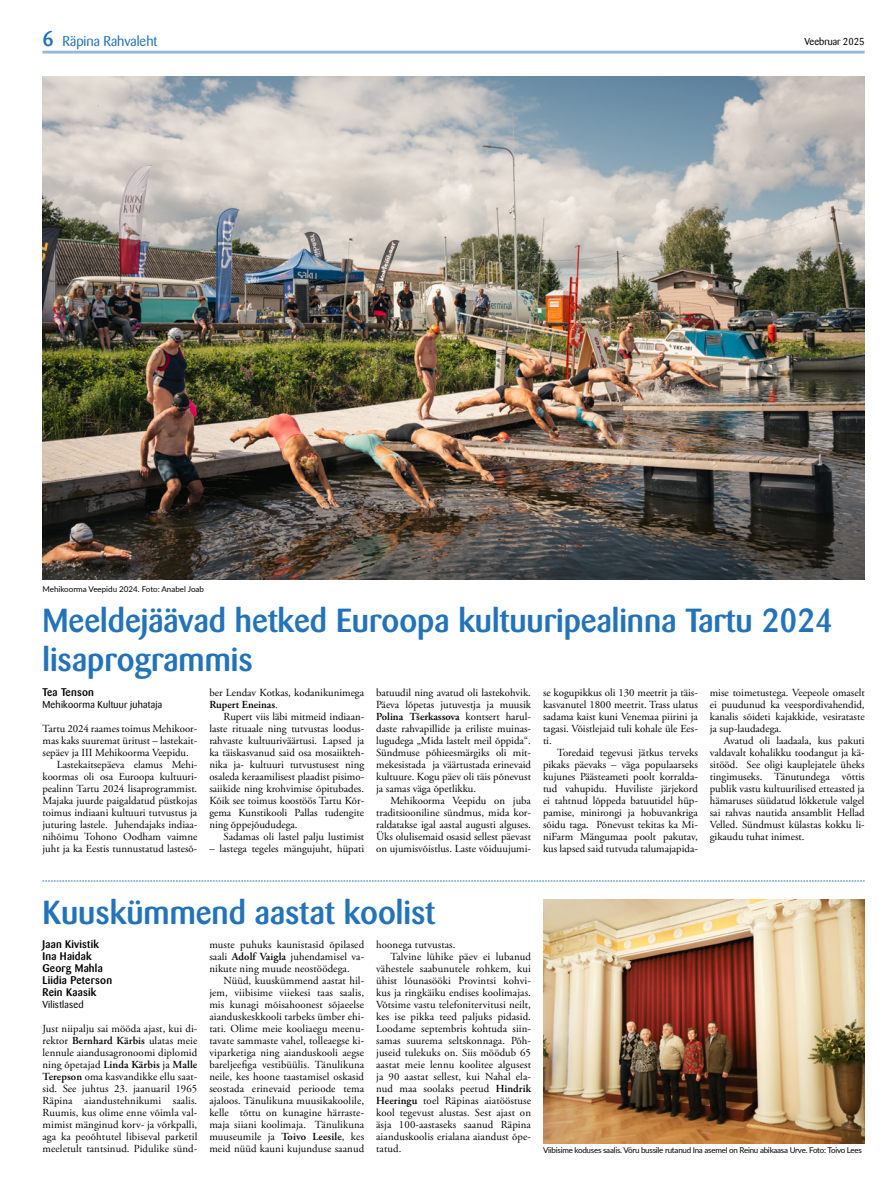
<style>
.page{position:relative;width:893px;height:1191px;background:#fff}
.page>*{position:absolute;margin:0;border:0;box-sizing:border-box;transform-origin:0 0}
.t1{font:500 33px/39.6px "Barmeno";color:#2273b9}
.t2{font:14px "Barmeno";color:#2273b9}
.t3{font:500 11px/12px "Barmeno";letter-spacing:.02em;color:#000}
.t4{font:10.8px/12px "Adobe Garamond Pro";color:#000;text-align:justify}
.t5{font:10px "Barmeno";letter-spacing:.02em;color:#000}
.t6{font:10px "Barmeno";color:#000}
.t7{font:8px "Lato";letter-spacing:-.03em;color:#000}
.t8{font:8px "Lato";color:#000}
.s1{font-weight:500;font-size:21px}
.s2{font-weight:600}
</style>
<div class="page">
<hr style="left:43px;top:51px;width:822px;height:3px;background:#2273b9">
<img style="left:43px;top:77px;width:822px;height:503px">
<img style="left:543px;top:899px;width:322px;height:244px">
<svg style="left:43px;top:880px;width:822px;height:1px"></svg>
<p class="t2" style="left:43px;top:33px;width:116px"><span class="s1">6</span> Räpina Rahvaleht</p>
<p class="t6" style="left:805px;top:36px;width:61px">Veebruar 2025</p>
<p class="t8" style="left:43px;top:583px;width:163px">Mehikoorma Veepidu 2024. Foto: Anabel Joab</p>
<h1 class="t1" style="left:43px;top:600px;width:792px">Meeldejäävad hetked Euroopa kultuuripealinna Tartu 2024 lisaprogrammis</h1>
<p class="t3" style="left:43px;top:686px;width:53px">Tea Tenson</p>
<p class="t5" style="left:43px;top:699px;width:121px">Mehikoorma Kultuur juhataja</p>
<p class="t4" style="left:43px;top:723px;width:156px">Tartu 2024 raames toimus Mehikoor-</p>
<p class="t4" style="left:43px;top:735px;width:156px">mas kaks suuremat üritust – lastekait-</p>
<p class="t4" style="left:43px;top:747px;width:148px">sepäev ja III Mehikoorma Veepidu.</p>
<p class="t4" style="left:57px;top:759px;width:142px">Lastekaitsepäeva elamus Mehi-</p>
<p class="t4" style="left:43px;top:771px;width:156px">koormas oli osa Euroopa kultuuri-</p>
<p class="t4" style="left:43px;top:783px;width:156px">pealinn Tartu 2024 lisaprogrammist.</p>
<p class="t4" style="left:43px;top:795px;width:156px">Majaka juurde paigaldatud püstkojas</p>
<p class="t4" style="left:43px;top:807px;width:156px">toimus indiaani kultuuri tutvustus ja</p>
<p class="t4" style="left:43px;top:819px;width:156px">juturing lastele. Juhendajaks indiaa-</p>
<p class="t4" style="left:43px;top:831px;width:156px">nihõimu Tohono Oodham vaimne</p>
<p class="t4" style="left:43px;top:843px;width:156px">juht ja ka Eestis tunnustatud lastesõ-</p>
<p class="t4" style="left:209px;top:687px;width:156px">ber Lendav Kotkas, kodanikunimega<br><span class="s2">Rupert Eneinas</span>.</p>
<p class="t4" style="left:209px;top:711px;width:156px;text-indent:14px">Rupert viis läbi mitmeid indiaan&shy;laste rituaale ning tutvustas loodus&shy;rahvaste kultuuriväärtusi. Lapsed ja ka täiskasvanud said osa mosaiikteh&shy;nika ja- kultuuri tutvustusest ning osaleda keraamilisest plaadist pisimo&shy;saiikide ning krohvimise õpitubades.<br>Kõik see toimus koostöös Tartu Kõr&shy;gema Kunstikooli Pallas tudengite ning õppejõududega.</p>
<p class="t4" style="left:223px;top:831px;width:142px">Sadamas oli lastel palju lustimist</p>
<p class="t4" style="left:209px;top:843px;width:156px">– lastega tegeles mängujuht, hüpati</p>
<p class="t4" style="left:543px;top:687px;width:156px">se kogupikkus oli 130 meetrit ja täis&shy;kasvanutel 1800 meetrit. Trass ulatus sadama kaist kuni Venemaa piirini ja tagasi. Võistlejaid tuli kohale üle Ees&shy;ti.</p>
<p class="t4" style="left:543px;top:747px;width:156px;text-indent:14px">Toredaid tegevusi jätkus terveks pikaks päevaks – väga populaarseks kujunes Päästeameti poolt korralda&shy;tud vahupidu. Huviliste järjekord ei tahtnud lõppeda batuutidel hüp&shy;pamise, minirongi ja hobuvankriga sõidu taga. Põnevust tekitas ka Mi&shy;niFarm Mängumaa poolt pakutav, kus lapsed said tutvuda talumajapida-</p>
<p class="t4" style="left:710px;top:687px;width:156px">mise toimetustega. Veepeole omaselt ei puudunud ka veespordivahendid, kanalis sõideti kajakkide, vesirataste ja sup-laudadega.</p>
<p class="t4" style="left:710px;top:735px;width:156px;text-indent:14px">Avatud oli laadaala, kus pakuti valdavalt kohalikku toodangut ja kä&shy;sitööd. See oligi kauplejatele üheks tingimuseks. Tänutundega võttis publik vastu kultuurilised etteasted ja hämaruses süüdatud lõkketule valgel sai rahvas nautida ansamblit Hellad Velled. Sündmust külastas kokku li&shy;gikaudu tuhat inimest.</p>
<p class="t4" style="left:376px;top:687px;width:156px">batuudil ning avatud oli lastekohvik.<br>Päeva lõpetas jutuvestja ja muusik <span class="s2">Polina Tšerkassova</span> kontsert harul&shy;daste rahvapillide ja eriliste muinas&shy;lugudega „Mida lastelt meil õppida“.<br>Sündmuse põhieesmärgiks oli mit&shy;mekesistada ja väärtustada erinevaid kultuure. Kogu päev oli täis põnevust ja samas väga õpetlikku.</p>
<p class="t4" style="left:376px;top:795px;width:156px;text-indent:14px">Mehikoorma Veepidu on juba traditsiooniline sündmus, mida kor&shy;raldatakse igal aastal augusti alguses.<br>Üks olulisemaid osasid sellest päevast on ujumisvõistlus. Laste võiduujumi-</p>
<h1 class="t1" style="left:43px;top:893px;width:394px">Kuuskümmend aastat koolist</h1>
<p class="t3" style="left:43px;top:938px;width:71px">Jaan Kivistik<br>Ina Haidak<br>Georg Mahla<br>Liidia Peterson<br>Rein Kaasik</p>
<p class="t5" style="left:43px;top:999px;width:43px">Vilistlased</p>
<p class="t4" style="left:43px;top:1023px;width:156px">Just niipalju sai mööda ajast, kui di&shy;rektor <span class="s2">Bernhard Kärbis</span> ulatas meie lennule aiandusagronoomi diplomid ning õpetajad <span class="s2">Linda Kärbis</span> ja <span class="s2">Malle Terepson</span> oma kasvandikke ellu saat&shy;sid. See juhtus 23. jaanuaril 1965<br>Räpina aiandustehnikumi saalis.<br>Ruumis, kus olime enne võimla val&shy;mimist mänginud korv- ja võrkpalli, aga ka peoõhtutel libiseval parketil meeletult tantsinud. Pidulike sünd-</p>
<p class="t4" style="left:376px;top:939px;width:81px">hoonega tutvustas.</p>
<p class="t4" style="left:390px;top:951px;width:142px">Talvine lühike päev ei lubanud</p>
<p class="t4" style="left:376px;top:963px;width:156px">vähestele saabunutele rohkem, kui</p>
<p class="t4" style="left:376px;top:975px;width:156px">ühist lõunasööki Provintsi kohvi-</p>
<p class="t4" style="left:376px;top:987px;width:156px">kus ja ringkäiku endises koolimajas.</p>
<p class="t4" style="left:376px;top:999px;width:156px">Võtsime vastu telefonitervitusi neilt,</p>
<p class="t4" style="left:376px;top:1011px;width:156px">kes ise pikka teed paljuks pidasid.</p>
<p class="t4" style="left:376px;top:1023px;width:156px">Loodame septembris kohtuda siin-</p>
<p class="t4" style="left:376px;top:1035px;width:156px">samas suurema seltskonnaga. Põh-</p>
<p class="t4" style="left:376px;top:1047px;width:156px">juseid tulekuks on. Siis möödub 65</p>
<p class="t4" style="left:376px;top:1059px;width:156px">aastat meie lennu koolitee algusest</p>
<p class="t4" style="left:376px;top:1071px;width:156px">ja 90 aastat sellest, kui Nahal ela-</p>
<p class="t4" style="left:376px;top:1083px;width:156px">nud maa soolaks peetud <span class="s2">Hindrik</span></p>
<p class="t4" style="left:376px;top:1095px;width:156px"><span class="s2">Heeringu</span> toel Räpinas aiatööstuse</p>
<p class="t4" style="left:376px;top:1107px;width:156px">kool tegevust alustas. Sest ajast on</p>
<p class="t4" style="left:376px;top:1119px;width:156px">äsja 100-aastaseks saanud Räpina</p>
<p class="t4" style="left:376px;top:1131px;width:156px">aianduskoolis erialana aiandust õpe-</p>
<p class="t4" style="left:376px;top:1143px;width:27px">tatud.</p>
<p class="t4" style="left:209px;top:939px;width:156px">muste puhuks kaunistasid õpilased saali <span class="s2">Adolf Vaigla</span> juhendamisel va&shy;nikute ning muude neostöödega.</p>
<p class="t4" style="left:209px;top:975px;width:156px;text-indent:14px">Nüüd, kuuskümmend aastat hil&shy;jem, viibisime viiekesi taas saalis, mis kunagi mõisahoonest sõjaeelse aianduskeskkooli tarbeks ümber ehi&shy;tati. Olime meie kooliaegu meenu&shy;tavate sammaste vahel, tolleaegse ki&shy;viparketiga ning aianduskooli aegse bareljeefiga vestibüülis. Tänulikuna neile, kes hoone taastamisel oskasid seostada erinevaid perioode tema ajaloos. Tänulikuna muusikakoolile, kelle tõttu on kunagine härraste&shy;maja siiani koolimaja. Tänulikuna muuseumile ja <span class="s2">Toivo Leesile</span>, kes meid nüüd kauni kujunduse saanud</p>
<p class="t7" style="left:543px;top:1144px;width:320px">Viibisime koduses saalis. Võru bussile rutanud Ina asemel on Reinu abikaasa Urve. Foto: Toivo Lees</p>
</div>
